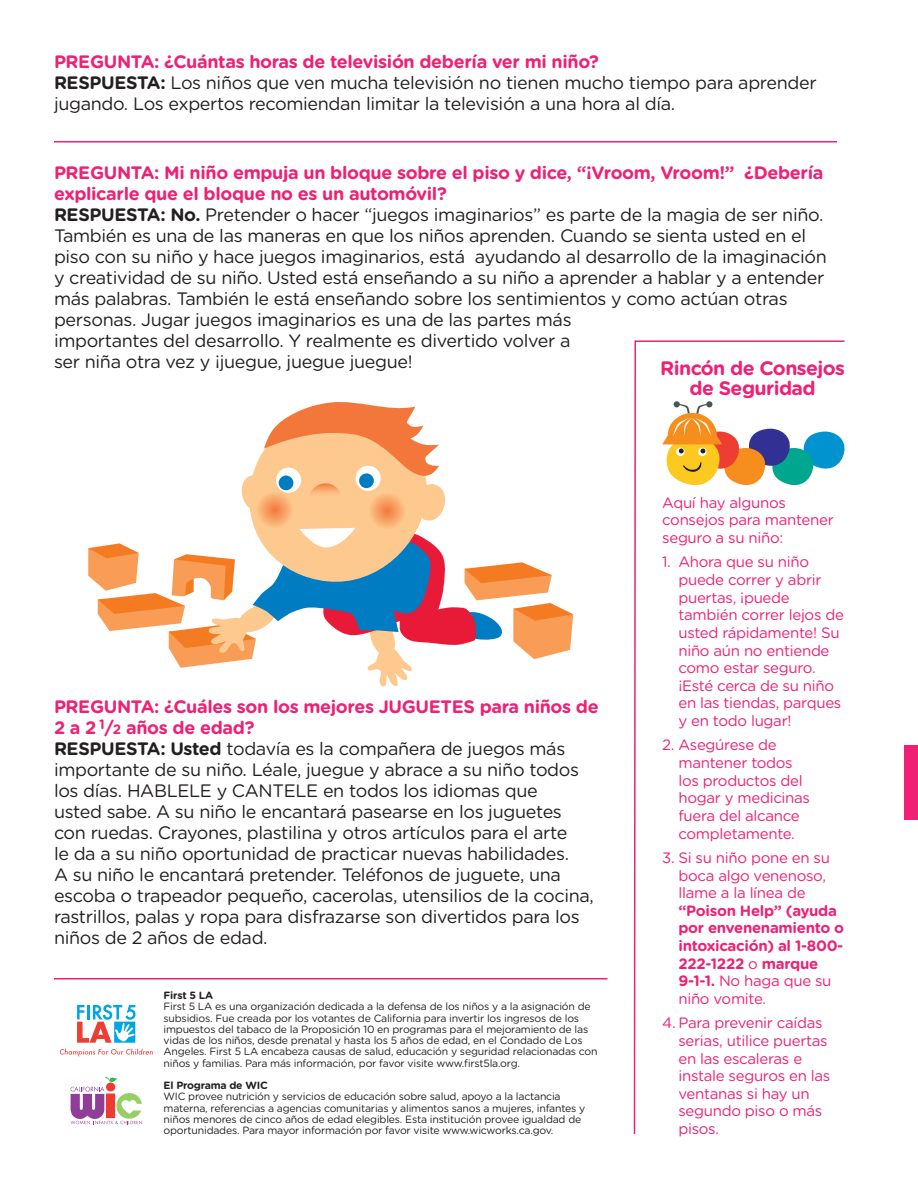
<style>
.page{position:relative;width:918px;height:1188px;background:#fff}
.page>*{position:absolute;margin:0;border:0;box-sizing:border-box;transform-origin:0 0}
.t1{font:700 19.5px/19.5px "Gotham Rounded";letter-spacing:-.03em;color:#ee2174;text-align:center}
.t2{font:18px/21px "Gotham Rounded";letter-spacing:-.02em;color:#231f20}
.t3{font:700 18px/21px "Gotham Rounded";letter-spacing:-.02em;color:#ee2174}
.List_Paragraph{font:15px/17.7px "Gotham Rounded";letter-spacing:-.02em;color:#ee2174}
.List_Paragraph-2{font:700 15px/17.7px "Gotham Rounded";letter-spacing:-.02em;color:#ee2174}
.t4{font:10.5px/11.2px "Gotham Rounded";letter-spacing:-.02em;color:#231f20}
.t5{font:700 10.5px "Gotham Rounded";letter-spacing:-.02em;color:#231f20}
.s1{font-weight:700}
.s2{font-size:13.5px}
.s3{font-weight:400}
</style>
<div class="page">
<hr style="left:54px;top:978px;width:554px;height:2px;background:#ee2174">
<svg style="left:662px;top:401px;width:182px;height:84px"></svg>
<hr style="left:635px;top:340px;width:209px;height:2px;background:#ee2174">
<svg style="left:633px;top:340px;width:4px;height:794px"></svg>
<svg style="left:60px;top:1049px;width:93px;height:7px"></svg>
<svg style="left:77px;top:1005px;width:59px;height:38px"></svg>
<svg style="left:71px;top:1077px;width:71px;height:48px"></svg>
<div style="left:904px;top:746px;width:14px;height:74px;background:#ee2174"></div>
<hr style="left:54px;top:141px;width:783px;height:1px;background:#ee2174">
<svg style="left:88px;top:402px;width:485px;height:284px"></svg>
<p class="t3" style="left:54px;top:51px;width:546px">PREGUNTA: ¿Cuántas horas de televisión debería ver mi niño?</p>
<p class="t2" style="left:54px;top:72px;width:764px"><span class="s1">RESPUESTA:</span> Los niños que ven mucha televisión no tienen mucho tiempo para aprender jugando. Los expertos recomiendan limitar la televisión a una hora al día.</p>
<p class="t3" style="left:54px;top:161px;width:771px">PREGUNTA: Mi niño empuja un bloque sobre el piso y dice, “¡Vroom, Vroom!” ¿Debería explicarle que el bloque no es un automóvil?</p>
<p class="t2" style="left:54px;top:203px;width:774px"><span class="s1">RESPUESTA: No.</span> Pretender o hacer “juegos imaginarios” es parte de la magia de ser niño.<br>También es una de las maneras en que los niños aprenden. Cuando se sienta usted en el piso con su niño y hace juegos imaginarios, está ayudando al desarrollo de la imaginación y creatividad de su niño. Usted está enseñando a su niño a aprender a hablar y a entender más palabras. También le está enseñando sobre los sentimientos y como actúan otras personas. Jugar juegos imaginarios es una de las partes más</p>
<p class="t2" style="left:54px;top:329px;width:518px">importantes del desarrollo. Y realmente es divertido volver a</p>
<p class="t2" style="left:54px;top:350px;width:360px">ser niña otra vez y ¡juegue, juegue juegue!</p>
<p class="t1" style="left:660px;top:358px;width:186px">Rincón de Consejos de Seguridad</p>
<p class="t3" style="left:54px;top:695px;width:546px">PREGUNTA: ¿Cuáles son los mejores JUGUETES para niños de<br>2 a 2 <sup>1</sup>/<span class="s2">2</span> años de edad?</p>
<p class="t2" style="left:54px;top:737px;width:541px"><span class="s1">RESPUESTA: Usted</span> todavía es la compañera de juegos más importante de su niño. Léale, juegue y abrace a su niño todos los días. HABLELE y CANTELE en todos los idiomas que<br>usted sabe. A su niño le encantará pasearse en los juguetes con ruedas. Crayones, plastilina y otros artículos para el arte<br>le da a su niño oportunidad de practicar nuevas habilidades.<br>A su niño le encantará pretender. Teléfonos de juguete, una escoba o trapeador pequeño, cacerolas, utensilios de la cocina, rastrillos, palas y ropa para disfrazarse son divertidos para los niños de 2 años de edad.</p>
<p class="t5" style="left:164px;top:988px;width:51px">First 5 LA</p>
<p class="t4" style="left:164px;top:1000px;width:435px">First 5 LA es una organización dedicada a la defensa de los niños y a la asignación de subsidios. Fue creada por los votantes de California para invertir los ingresos de los impuestos del tabaco de la Proposición 10 en programas para el mejoramiento de las vidas de los niños, desde prenatal y hasta los 5 años de edad, en el Condado de Los Angeles. First 5 LA encabeza causas de salud, educación y seguridad relacionadas con niños y familias. Para más información, por favor visite www.first5la.org.</p>
<p class="t5" style="left:164px;top:1078px;width:106px">El Programa de WIC</p>
<p class="t4" style="left:164px;top:1090px;width:423px">WIC provee nutrición y servicios de educación sobre salud, apoyo a la lactancia materna, referencias a agencias comunitarias y alimentos sanos a mujeres, infantes y niños menores de cinco años de edad elegibles. Esta institución provee igualdad de oportunidades. Para mayor información por favor visite www.wicworks.ca.gov.</p>
<p class="List_Paragraph" style="left:662px;top:493px;width:173px">Aquí hay algunos consejos para mantener seguro a su niño:</p>
<p class="List_Paragraph" style="left:678px;top:553px;width:167px;text-indent:-16px">1. Ahora que su niño puede correr y abrir puertas, ¡puede también correr lejos de usted rápidamente! Su niño aún no entiende como estar seguro. ¡Esté cerca de su niño en las tiendas, parques y en todo lugar!</p>
<p class="List_Paragraph" style="left:678px;top:736px;width:133px;text-indent:-16px">2. Asegúrese de mantener todos los productos del hogar y medicinas fuera del alcance completamente.</p>
<p class="List_Paragraph-2" style="left:678px;top:848px;width:167px;text-indent:-16px"><span class="s3">3. Si su niño pone en su boca algo venenoso, llame a la línea de </span>“Poison Help” (ayuda por envenenamiento o intoxicación) al 1-800-<br>222-1222 <span class="s3">o</span> marque<br>9-1-1. <span class="s3">No haga que su niño vomite.</span></p>
<p class="List_Paragraph" style="left:678px;top:1013px;width:153px;text-indent:-16px">4. Para prevenir caídas serias, utilice puertas en las escaleras e instale seguros en las ventanas si hay un segundo piso o más pisos.</p>
</div>
